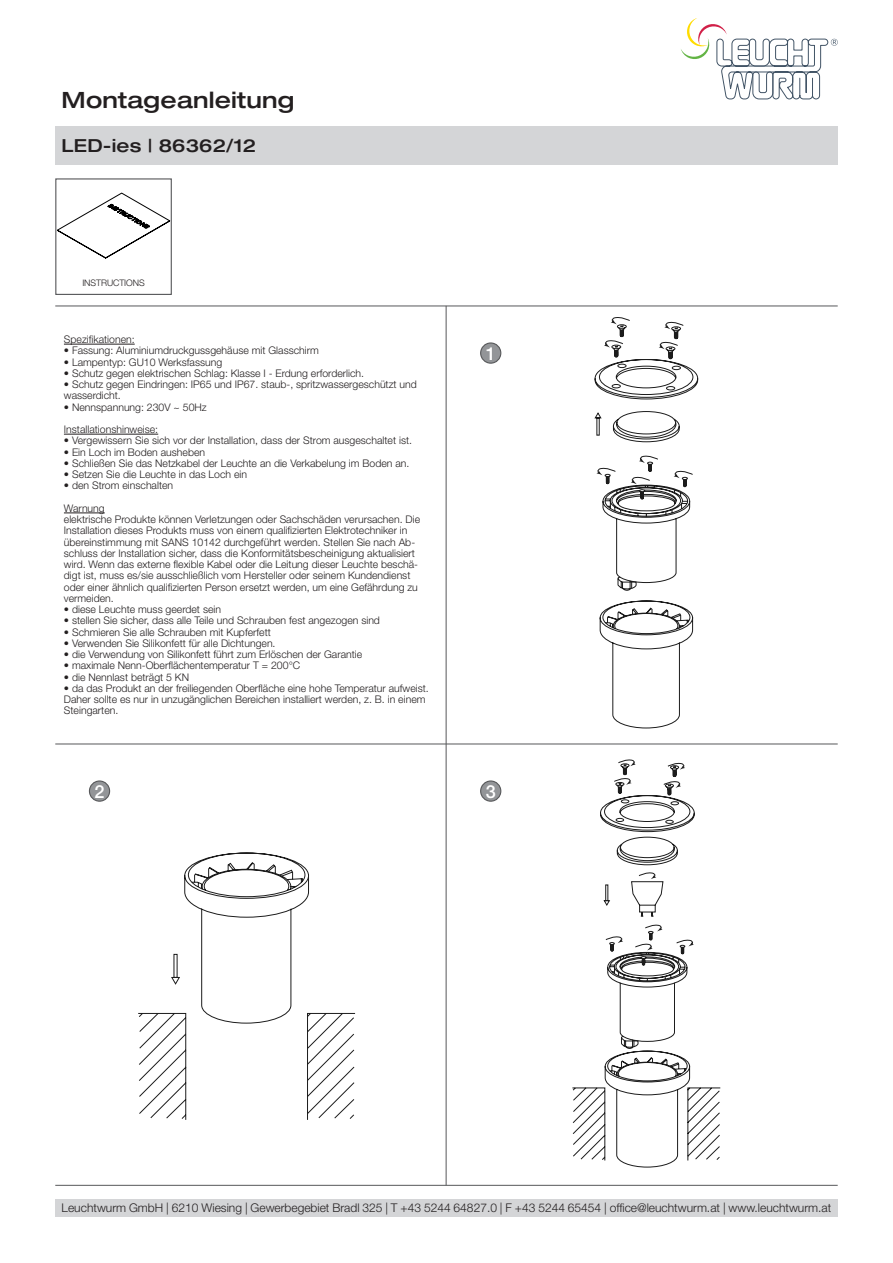
<style>
.page{position:relative;width:893px;height:1263px;background:#fff}
.page>*{position:absolute;margin:0;border:0;box-sizing:border-box;transform-origin:0 0}
.t1{font:500 expanded 22.5px "Helvetica Neue LT Pro";letter-spacing:.01em;color:#231f20}
.t2{font:500 expanded 18px "Helvetica Neue LT Pro";letter-spacing:.01em;color:#231f20}
.t3{font:500 18px "Helvetica Neue LT Pro";color:#fff}
.t4{font:300 12px "Helvetica Neue LT Pro";color:#231f20}
.t5{font:300 10.5px/11.2px "Helvetica Neue LT Pro";color:#231f20}
.t6{font:300 9px "Helvetica Neue LT Pro";letter-spacing:-.01em;color:#231f20}
</style>
<div class="page">
<div style="left:55px;top:126px;width:783px;height:39px;background:#d4d5d7"></div>
<div style="left:55px;top:1199px;width:783px;height:17px;background:#d4d5d7"></div>
<svg style="left:681px;top:18px;width:157px;height:81px"></svg>
<hr style="left:55px;top:306px;width:783px;height:1px;background:#57585a">
<hr style="left:55px;top:744px;width:783px;height:1px;background:#57585a">
<hr style="left:55px;top:1185px;width:783px;height:1px;background:#57585a">
<hr style="left:446px;top:306px;width:1px;height:879px;background:#57585a">
<div style="left:89px;top:781px;width:21px;height:20px;background:#939598;border-radius:50%"></div>
<div style="left:89px;top:780px;width:21px;height:22px;border:1px solid #57585a;border-radius:50%"></div>
<div style="left:481px;top:781px;width:20px;height:20px;background:#939598;border-radius:50%"></div>
<div style="left:480px;top:780px;width:21px;height:22px;border:1px solid #57585a;border-radius:50%"></div>
<div style="left:481px;top:343px;width:20px;height:20px;background:#939598;border-radius:50%"></div>
<div style="left:480px;top:342px;width:21px;height:22px;border:1px solid #57585a;border-radius:50%"></div>
<svg style="left:57px;top:192px;width:113px;height:67px"></svg>
<div style="left:55px;top:178px;width:117px;height:117px;border:1px solid #57585a"></div>
<hr style="left:64px;top:344px;width:71px;height:1px;background:#231f20">
<hr style="left:64px;top:434px;width:94px;height:1px;background:#231f20">
<hr style="left:64px;top:513px;width:41px;height:1px;background:#231f20">
<svg style="left:594px;top:317px;width:104px;height:274px"></svg>
<svg style="left:600px;top:600px;width:93px;height:128px"></svg>
<svg style="left:138px;top:852px;width:218px;height:268px"></svg>
<svg style="left:600px;top:759px;width:95px;height:106px"></svg>
<svg style="left:572px;top:872px;width:149px;height:295px"></svg>
<h1 class="t1" style="left:62px;top:86px;width:234px">Montageanleitung</h1>
<h2 class="t2" style="left:62px;top:134px;width:196px">LED-ies | 86362/12</h2>
<p class="t6" style="left:82px;top:278px;width:64px">INSTRUCTIONS</p>
<p class="t5" style="left:64px;top:333px;width:72px">Spezifikationen:</p>
<p class="t5" style="left:64px;top:345px;width:256px">• Fassung: Aluminiumdruckgussgehäuse mit Glasschirm</p>
<p class="t5" style="left:64px;top:356px;width:160px">• Lampentyp: GU10 Werksfassung</p>
<p class="t5" style="left:64px;top:367px;width:302px">• Schutz gegen elektrischen Schlag: Klasse I - Erdung erforderlich.</p>
<p class="t5" style="left:64px;top:378px;width:354px">• Schutz gegen Eindringen: IP65 und IP67. staub-, spritzwassergeschützt und wasserdicht.</p>
<p class="t5" style="left:64px;top:395px;width:144px;line-height:22.5px">• Nennspannung: 230V ~ 50Hz<br>Installationshinweise:</p>
<p class="t5" style="left:64px;top:435px;width:350px">• Vergewissern Sie sich vor der Installation, dass der Strom ausgeschaltet ist.</p>
<p class="t5" style="left:64px;top:446px;width:143px">• Ein Loch im Boden ausheben</p>
<p class="t5" style="left:64px;top:457px;width:347px">• Schließen Sie das Netzkabel der Leuchte an die Verkabelung im Boden an.</p>
<p class="t5" style="left:64px;top:468px;width:185px">• Setzen Sie die Leuchte in das Loch ein</p>
<p class="t5" style="left:64px;top:474px;width:111px;line-height:22.5px">• den Strom einschalten<br>Warnung</p>
<p class="t5" style="left:64px;top:513px;width:358px">elektrische Produkte können Verletzungen oder Sachschäden verursachen. Die Installation dieses Produkts muss von einem qualifizierten Elektrotechniker in übereinstimmung mit SANS 10142 durchgeführt werden. Stellen Sie nach Ab&shy;schluss der Installation sicher, dass die Konformitätsbescheinigung aktualisiert wird. Wenn das externe flexible Kabel oder die Leitung dieser Leuchte beschä&shy;digt ist, muss es/sie ausschließlich vom Hersteller oder seinem Kundendienst oder einer ähnlich qualifizierten Person ersetzt werden, um eine Gefährdung zu vermeiden.</p>
<p class="t5" style="left:64px;top:603px;width:159px">• diese Leuchte muss geerdet sein</p>
<p class="t5" style="left:64px;top:615px;width:318px">• stellen Sie sicher, dass alle Teile und Schrauben fest angezogen sind</p>
<p class="t5" style="left:64px;top:626px;width:208px">• Schmieren Sie alle Schrauben mit Kupferfett</p>
<p class="t5" style="left:64px;top:637px;width:213px">• Verwenden Sie Silikonfett für alle Dichtungen.</p>
<p class="t5" style="left:64px;top:648px;width:300px">• die Verwendung von Silikonfett führt zum Erlöschen der Garantie</p>
<p class="t5" style="left:64px;top:660px;width:238px">• maximale Nenn-Oberflächentemperatur T = 200°C</p>
<p class="t5" style="left:64px;top:671px;width:127px">• die Nennlast beträgt 5 KN</p>
<p class="t5" style="left:64px;top:682px;width:366px">• da das Produkt an der freiliegenden Oberfläche eine hohe Temperatur aufweist.<br>Daher sollte es nur in unzugänglichen Bereichen installiert werden, z. B. in einem<br>Steingarten.</p>
<h2 class="t3" style="left:486px;top:342px;width:12px">1</h2>
<h2 class="t3" style="left:95px;top:780px;width:12px">2</h2>
<h2 class="t3" style="left:486px;top:780px;width:12px">3</h2>
<p class="t4" style="left:62px;top:1200px;width:771px">Leuchtwurm GmbH | 6210 Wiesing | Gewerbegebiet Bradl 325 | T +43 5244 64827.0 | F +43 5244 65454 | office@leuchtwurm.at | www.leuchtwurm.at</p>
</div>
